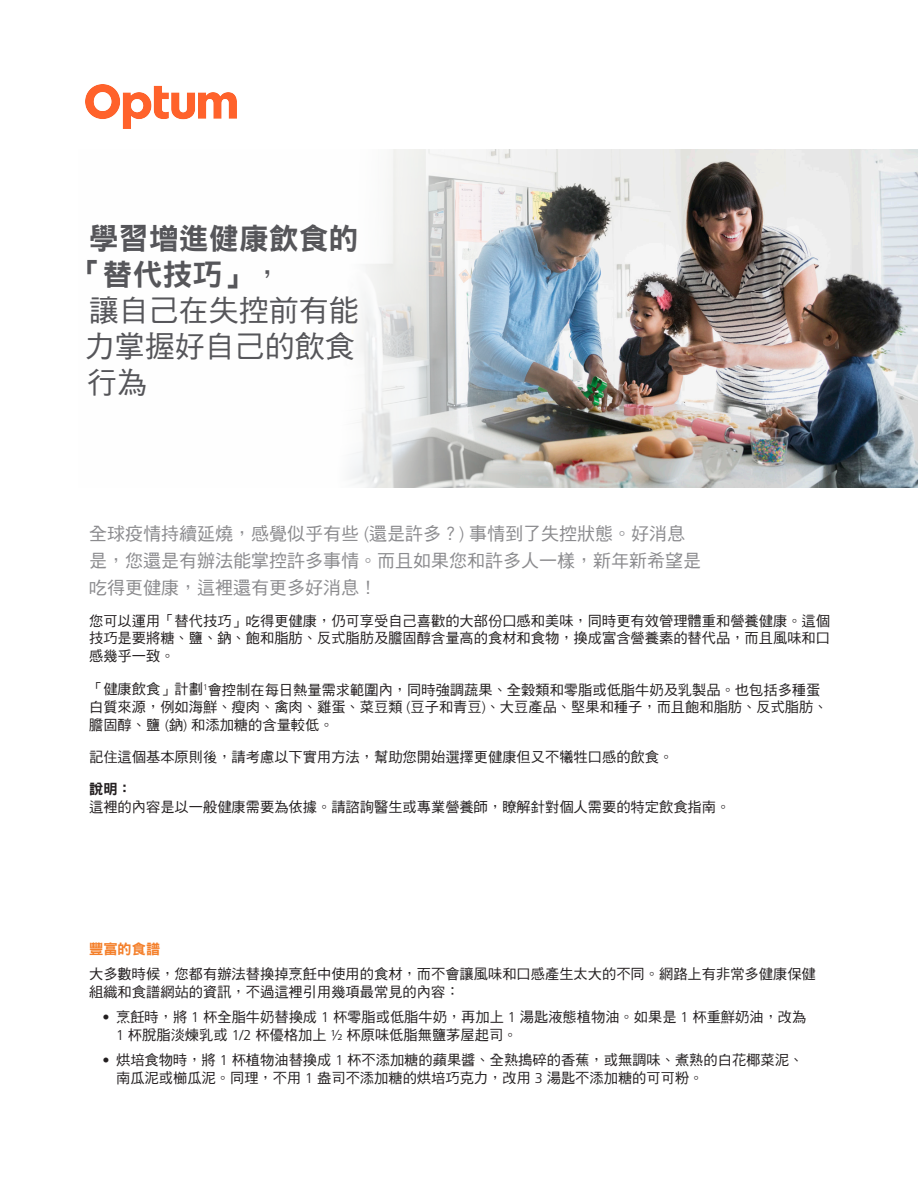
<style>
.page{position:relative;width:918px;height:1188px;background:#fff}
.page>*{position:absolute;margin:0;border:0;box-sizing:border-box;transform-origin:0 0}
.t1{font:30px "DF Hei HK W5";color:#56565a}
.t2{font:30px "DF Hei HK W9";color:#56565a}
.Body{font:18px/27px "DF Hei HK W5";color:#8b8b8e}
.Body-2{font:14.25px/18px "DF Hei HK W5";color:#231f20}
.Body-3{font:14.25px "DF Hei HK W9";color:#f47f2a}
.s1{font-family:"DF Hei HK W5"}
.s2{font-family:"Frutiger LT Pro";font-weight:300}
.s3{font-family:"DF Hei HK W9"}
</style>
<div class="page">
<svg style="left:746px;top:487px;width:63px;height:1px"></svg>
<img style="left:350px;top:149px;width:568px;height:338px">
<img style="left:86px;top:84px;width:151px;height:44px">
<p class="t2" style="left:89px;top:222px;width:271px">學習增進健康飲食的</p>
<p class="t2" style="left:72px;top:258px;width:211px">「替代技巧」<span class="s1">，</span></p>
<p class="t1" style="left:89px;top:294px;width:272px">讓自己在失控前有能</p>
<p class="t1" style="left:85px;top:330px;width:271px">力掌握好自己的飲食</p>
<p class="t1" style="left:87px;top:366px;width:61px">行為</p>
<p class="Body" style="left:89px;top:520px;width:613px">全球疫情持續延燒，感覺似乎有些 <span class="s2">(</span>還是許多？<span class="s2">)</span> 事情到了失控狀態。好消息是，您還是有辦法能掌控許多事情。而且如果您和許多人一樣，新年新希望是吃得更健康，這裡還有更多好消息！</p>
<p class="Body-2" style="left:89px;top:611px;width:742px;text-align:justify">您可以運用「替代技巧」吃得更健康，仍可享受自己喜歡的大部份口感和美味，同時更有效管理體重和營養健康。這個技巧是要將糖、鹽、鈉、飽和脂肪、反式脂肪及膽固醇含量高的食材和食物，換成富含營養素的替代品，而且風味和口感幾乎一致。</p>
<p class="Body-2" style="left:89px;top:680px;width:740px">「健康飲食」計劃<sup>1</sup>會控制在每日熱量需求範圍內，同時強調蔬果、全穀類和零脂或低脂牛奶及乳製品。也包括多種蛋白質來源，例如海鮮、瘦肉、禽肉、雞蛋、菜豆類 <span class="s2">(</span>豆子和青豆<span class="s2">)</span>、大豆產品、堅果和種子，而且飽和脂肪、反式脂肪、膽固醇、鹽 <span class="s2">(</span>鈉<span class="s2">)</span> 和添加糖的含量較低。</p>
<p class="Body-2" style="left:89px;top:748px;width:586px">記住這個基本原則後，請考慮以下實用方法，幫助您開始選擇更健康但又不犧牲口感的飲食。</p>
<p class="Body-2" style="left:89px;top:779px;width:643px"><span class="s3">說明：<br></span>這裡的內容是以一般健康需要為依據。請諮詢醫生或專業營養師，瞭解針對個人需要的特定飲食指南。</p>
<p class="Body-3" style="left:89px;top:942px;width:73px">豐富的食譜</p>
<p class="Body-2" style="left:89px;top:965px;width:728px">大多數時候，您都有辦法替換掉烹飪中使用的食材，而不會讓風味和口感產生太大的不同。網路上有非常多健康保健組織和食譜網站的資訊，不過這裡引用幾項最常見的內容：</p>
<p class="Body-2" style="left:116px;top:1007px;width:692px;text-indent:-14px"><span class="s2">•</span> 烹飪時，將 <span class="s2">1</span> 杯全脂牛奶替換成 <span class="s2">1</span> 杯零脂或低脂牛奶，再加上 <span class="s2">1</span> 湯匙液態植物油。如果是 <span class="s2">1</span> 杯重鮮奶油，改為<br><span class="s2">1</span> 杯脫脂淡煉乳或 <span class="s2">1/2</span> 杯優格加上 <span class="s2">½</span> 杯原味低脂無鹽茅屋起司。</p>
<p class="Body-2" style="left:116px;top:1050px;width:689px;text-indent:-14px"><span class="s2">•</span> 烘培食物時，將 <span class="s2">1</span> 杯植物油替換成 <span class="s2">1</span> 杯不添加糖的蘋果醬、全熟搗碎的香蕉，或無調味、煮熟的白花椰菜泥、南瓜泥或櫛瓜泥。同理，不用 <span class="s2">1</span> 盎司不添加糖的烘培巧克力，改用 <span class="s2">3</span> 湯匙不添加糖的可可粉。</p>
</div>
